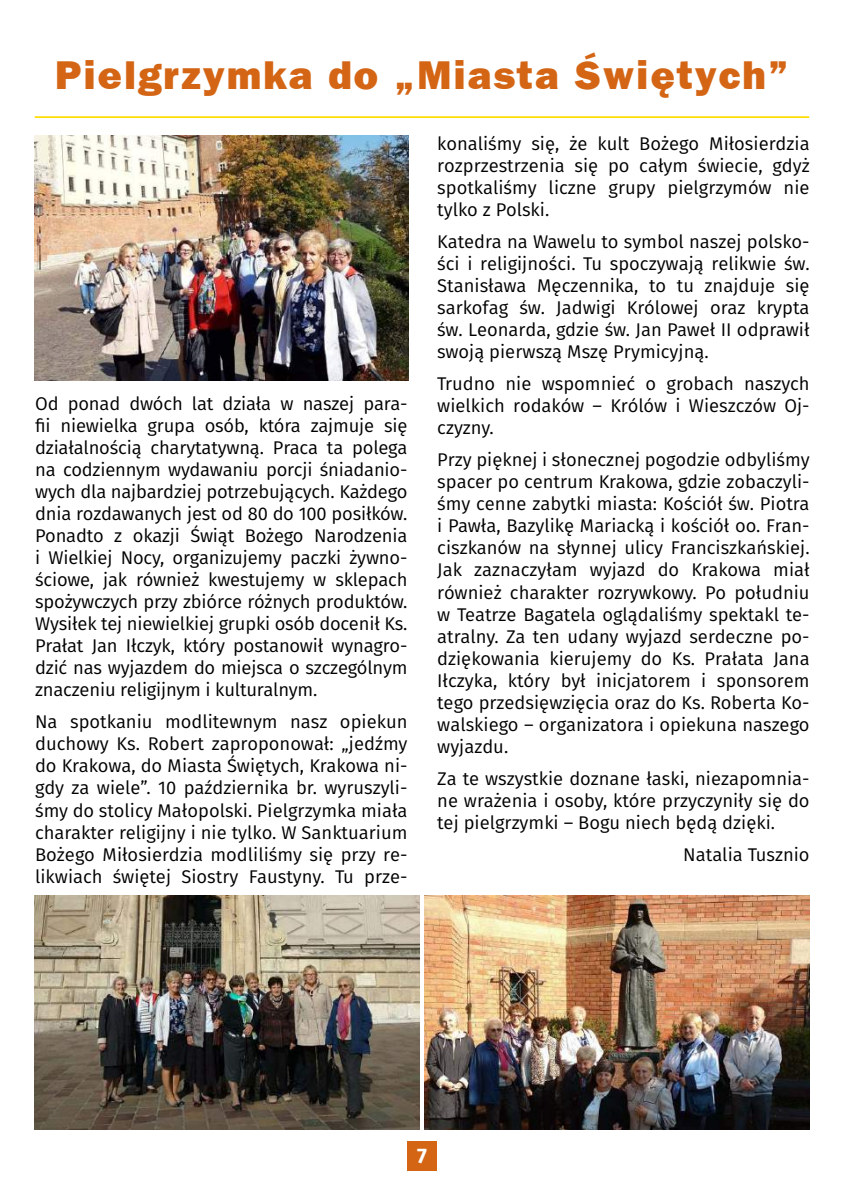
<style>
.page{position:relative;width:844px;height:1191px;background:#fff}
.page>*{position:absolute;margin:0;border:0;box-sizing:border-box;transform-origin:0 0}
.t1{font:800 40.25px "Frankfurt Gothic";letter-spacing:.05em;color:#d46515}
.t2{font:700 21px "Fira Sans";color:#fff}
.t3{font:18.38px/22.1px "Fira Sans";color:#000;text-align:justify}
</style>
<div class="page">
<hr style="left:35px;top:116px;width:774px;height:2px;background:#fd0">
<div style="left:407px;top:1141px;width:30px;height:30px;background:#d46515"></div>
<img style="left:34px;top:135px;width:374px;height:245px">
<img style="left:424px;top:895px;width:385px;height:235px">
<img style="left:35px;top:895px;width:384px;height:235px">
<h1 class="t1" style="left:55px;top:50px;width:734px">Pielgrzymka do „Miasta Świętych”</h1>
<p class="t3" style="left:35px;top:393px;width:374px">Od ponad dwóch lat działa w naszej para&shy;fii niewielka grupa osób, która zajmuje się działalnością charytatywną. Praca ta polega na codziennym wydawaniu porcji śniadanio&shy;wych dla najbardziej potrzebujących. Każdego dnia rozdawanych jest od 80 do 100 posiłków.<br>Ponadto z okazji Świąt Bożego Narodzenia i Wielkiej Nocy, organizujemy paczki żywno&shy;ściowe, jak również kwestujemy w sklepach spożywczych przy zbiórce różnych produktów.<br>Wysiłek tej niewielkiej grupki osób docenił Ks.<br>Prałat Jan Iłczyk, który postanowił wynagro&shy;dzić nas wyjazdem do miejsca o szczególnym znaczeniu religijnym i kulturalnym.</p>
<p class="t3" style="left:35px;top:712px;width:374px">Na spotkaniu modlitewnym nasz opiekun duchowy Ks. Robert zaproponował: „jedźmy do Krakowa, do Miasta Świętych, Krakowa ni&shy;gdy za wiele”. 10 października br. wyruszyli&shy;śmy do stolicy Małopolski. Pielgrzymka miała charakter religijny i nie tylko. W Sanktuarium Bożego Miłosierdzia modliliśmy się przy re&shy;likwiach świętej Siostry Faustyny. Tu prze-</p>
<p class="t3" style="left:437px;top:134px;width:374px">konaliśmy się, że kult Bożego Miłosierdzia rozprzestrzenia się po całym świecie, gdyż spotkaliśmy liczne grupy pielgrzymów nie tylko z Polski.</p>
<p class="t3" style="left:437px;top:232px;width:374px">Katedra na Wawelu to symbol naszej polsko&shy;ści i religijności. Tu spoczywają relikwie św.<br>Stanisława Męczennika, to tu znajduje się sarkofag św. Jadwigi Królowej oraz krypta św. Leonarda, gdzie św. Jan Paweł II odprawił swoją pierwszą Mszę Prymicyjną.</p>
<p class="t3" style="left:437px;top:374px;width:374px">Trudno nie wspomnieć o grobach naszych wielkich rodaków – Królów i Wieszczów Oj&shy;czyzny.</p>
<p class="t3" style="left:437px;top:450px;width:374px">Przy pięknej i słonecznej pogodzie odbyliśmy spacer po centrum Krakowa, gdzie zobaczyli&shy;śmy cenne zabytki miasta: Kościół św. Piotra i Pawła, Bazylikę Mariacką i kościół oo. Fran&shy;ciszkanów na słynnej ulicy Franciszkańskiej.<br>Jak zaznaczyłam wyjazd do Krakowa miał również charakter rozrywkowy. Po południu w Teatrze Bagatela oglądaliśmy spektakl te&shy;atralny. Za ten udany wyjazd serdeczne po&shy;dziękowania kierujemy do Ks. Prałata Jana Iłczyka, który był inicjatorem i sponsorem tego przedsięwzięcia oraz do Ks. Roberta Ko&shy;walskiego – organizatora i opiekuna naszego wyjazdu.</p>
<p class="t3" style="left:437px;top:769px;width:374px">Za te wszystkie doznane łaski, niezapomnia&shy;ne wrażenia i osoby, które przyczyniły się do tej pielgrzymki – Bogu niech będą dzięki.</p>
<p class="t3" style="left:683px;top:845px;width:128px">Natalia Tusznio</p>
<p class="t2" style="left:417px;top:1140px;width:11px">7</p>
</div>
